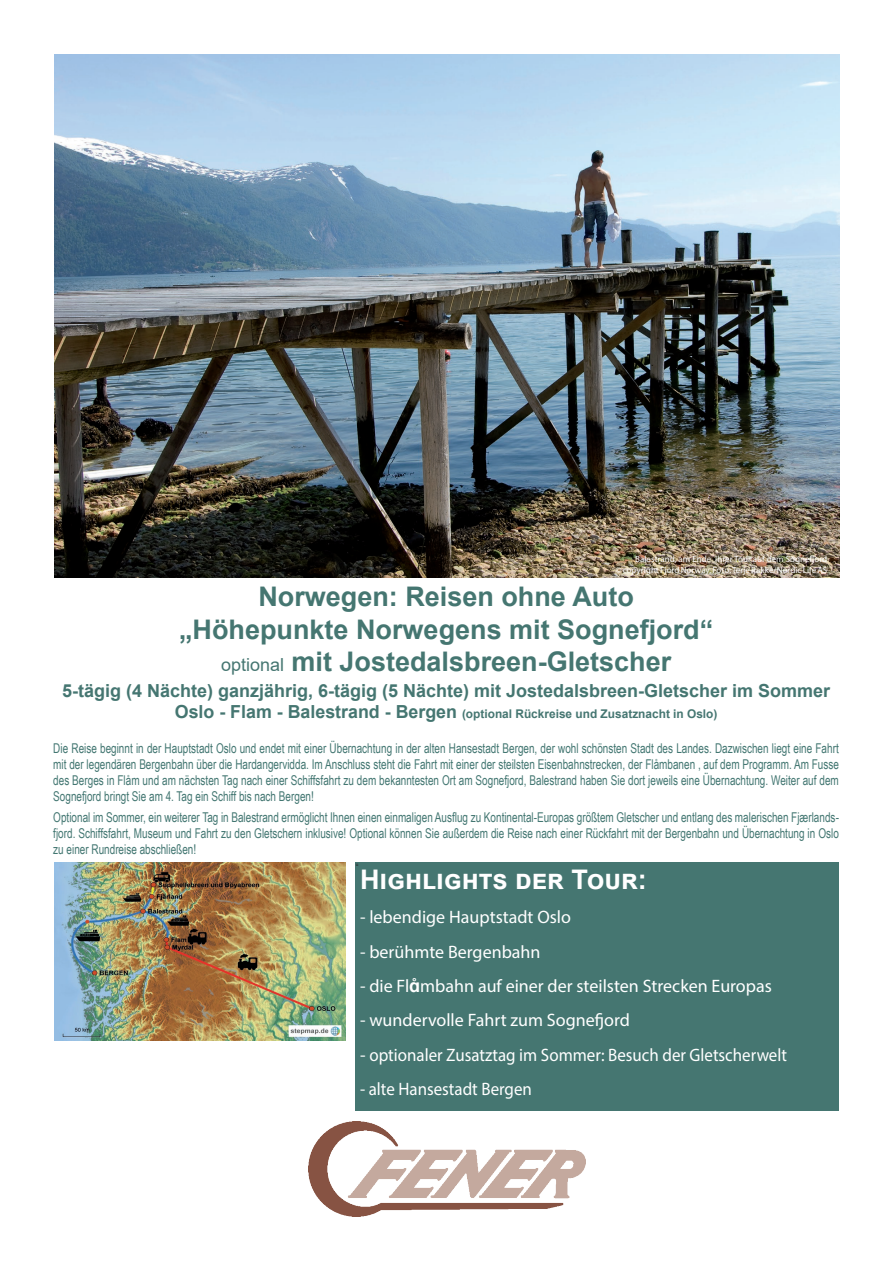
<style>
.page{position:relative;width:893px;height:1263px;background:#fff}
.page>*{position:absolute;margin:0;border:0;box-sizing:border-box;transform-origin:0 0}
.t1{font:700 27px/32.4px "Arial";color:#457671;text-align:center}
.t2{font:700 27px "Arial";color:#fff}
.t3{font:18px "Myriad Pro";color:#fff}
.t4{font:700 18px "Arial";color:#457671}
.t5{font:18px "Myriad Pro";color:#fff;scale:.94 1}
.t6{font:13.5px/16.2px "Arial Narrow";color:#427671;text-align:justify;scale:.9 1}
.t7{font:700 12px "Arial";color:#457671}
.t8{font:9px/10.8px "Myriad Pro";color:#fff;text-align:right}
.t9{font:5.25px "Times New Roman";color:#231f20}
.s1{font-weight:400;font-size:18px}
.s2{font-size:18px}
.s3{font-family:"Arial";font-weight:700}
</style>
<div class="page">
<img style="left:54px;top:54px;width:786px;height:524px">
<img style="left:308px;top:1121px;width:277px;height:95px">
<div style="left:356px;top:862px;width:483px;height:249px;background:#457671"></div>
<img style="left:54px;top:862px;width:292px;height:178px">
<p class="t8" style="left:615px;top:553px;width:213px">Balestrand, am Ende Ihrer Tour auf dem Sognefjord<br>© copyright Fjord Norway, Foto: Terje Rakke/Nordic Life AS</p>
<h1 class="t1" style="left:179px;top:581px;width:536px">Norwegen: Reisen ohne Auto „Höhepunkte Norwegens mit Sognefjord“ <span class="s1">optional</span> mit Jostedalsbreen-Gletscher</h1>
<h2 class="t4" style="left:62px;top:678px;width:770px">5-tägig (4 Nächte) ganzjährig, 6-tägig (5 Nächte) mit Jostedalsbreen-Gletscher im Sommer</h2>
<p class="t7" style="left:175px;top:706px;width:544px"><span class="s2">Oslo - Flam - Balestrand - Bergen</span> (optional Rückreise und Zusatznacht in Oslo)</p>
<p class="t6" style="left:53px;top:739px;width:874px">Die Reise beginnt in der Hauptstadt Oslo und endet mit einer Übernachtung in der alten Hansestadt Bergen, der wohl schönsten Stadt des Landes. Dazwischen liegt eine Fahrt mit der legendären Bergenbahn über die Hardangervidda. Im Anschluss steht die Fahrt mit einer der steilsten Eisenbahnstrecken, der Flåmbanen , auf dem Programm. Am Fusse des Berges in Flåm und am nächsten Tag nach einer Schiffsfahrt zu dem bekanntesten Ort am Sognefjord, Balestrand haben Sie dort jeweils eine Übernachtung. Weiter auf dem Sognefjord bringt Sie am 4. Tag ein Schiff bis nach Bergen!</p>
<p class="t6" style="left:53px;top:808px;width:874px">Optional im Sommer, ein weiterer Tag in Balestrand ermöglicht Ihnen einen einmaligen Ausflug zu Kontinental-Europas größtem Gletscher und entlang des malerischen Fjærlands&shy;fjord. Schiffsfahrt, Museum und Fahrt zu den Gletschern inklusive! Optional können Sie außerdem die Reise nach einer Rückfahrt mit der Bergenbahn und Übernachtung in Oslo zu einer Rundreise abschließen!</p>
<p class="t9" style="left:356px;top:860px;width:4px">u</p>
<h1 class="t2" style="left:360px;top:860px;width:288px">Highlights der Tour:</h1>
<h2 class="t3" style="left:360px;top:906px;width:212px">- lebendige Hauptstadt Oslo</h2>
<h2 class="t3" style="left:360px;top:940px;width:182px">- berühmte Bergenbahn</h2>
<h2 class="t3" style="left:360px;top:975px;width:413px">- die Fl<span class="s3">å</span>mbahn auf einer der steilsten Strecken Europas</h2>
<h2 class="t3" style="left:360px;top:1009px;width:271px">- wundervolle Fahrt zum Sognefjord</h2>
<h2 class="t3" style="left:360px;top:1043px;width:428px">- optionaler Zusatztag im Sommer: Besuch der Gletscherwelt</h2>
<h2 class="t5" style="left:360px;top:1078px;width:184px">- alte Hansestadt Bergen</h2>
</div>
